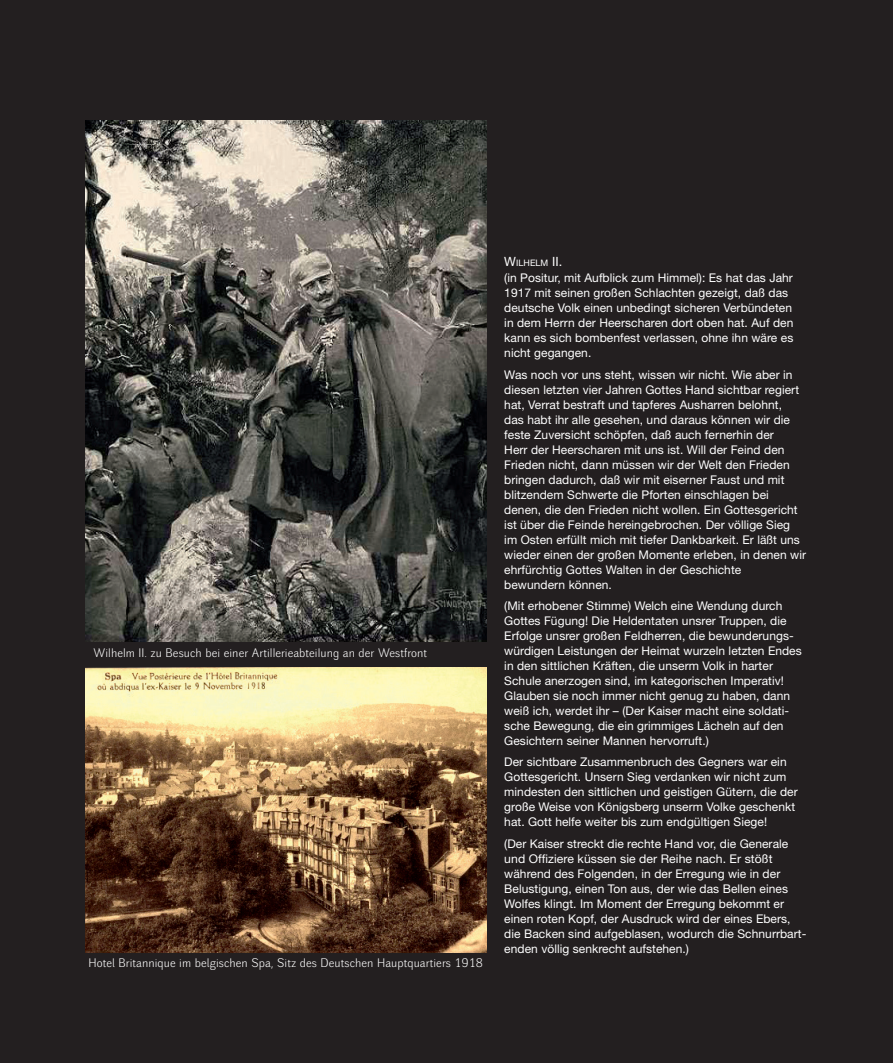
<style>
.page{position:relative;width:893px;height:1063px;background:#231f20}
.page>*{position:absolute;margin:0;border:0;box-sizing:border-box;transform-origin:0 0}
.t1{font:12px/15px "Helvetica Neue";letter-spacing:.005em;color:#fff}
.t2{font:12px "Walbaum Grotesk 32 Pro";letter-spacing:.005em;color:#fff}
.t3{font:8.85px "Helvetica Neue";letter-spacing:.005em;color:#fff}
.s1{font-size:12.75px}
</style>
<div class="page">
<img style="left:85px;top:667px;width:401px;height:285px">
<img style="left:85px;top:120px;width:401px;height:522px">
<p class="t2" style="left:94px;top:646px;width:335px">Wilhelm II. zu Besuch bei einer Artillerieabteilung an der Westfront</p>
<p class="t2" style="left:88px;top:957px;width:396px">Hotel Britannique im belgischen Spa, Sitz des Deutschen Hauptquartiers 1918</p>
<p class="t3" style="left:504px;top:257px;width:60px"><span class="s1">W</span>ILHELM <span class="s1">II.</span></p>
<p class="t1" style="left:504px;top:270px;width:291px">(in Positur, mit Aufblick zum Himmel): Es hat das Jahr 1917 mit seinen großen Schlachten gezeigt, daß das deutsche Volk einen unbedingt sicheren Verbündeten in dem Herrn der Heerscharen dort oben hat. Auf den kann es sich bombenfest verlassen, ohne ihn wäre es nicht gegangen.</p>
<p class="t1" style="left:504px;top:367px;width:303px">Was noch vor uns steht, wissen wir nicht. Wie aber in diesen letzten vier Jahren Gottes Hand sichtbar regiert hat, Verrat bestraft und tapferes Ausharren belohnt,<br>das habt ihr alle gesehen, und daraus können wir die feste Zuversicht schöpfen, daß auch fernerhin der<br>Herr der Heerscharen mit uns ist. Will der Feind den Frieden nicht, dann müssen wir der Welt den Frieden bringen dadurch, daß wir mit eiserner Faust und mit blitzendem Schwerte die Pforten einschlagen bei denen, die den Frieden nicht wollen. Ein Gottesgericht ist über die Feinde hereingebrochen. Der völlige Sieg<br>im Osten erfüllt mich mit tiefer Dankbarkeit. Er läßt uns wieder einen der großen Momente erleben, in denen wir ehrfürchtig Gottes Walten in der Geschichte<br>bewundern können.</p>
<p class="t1" style="left:504px;top:598px;width:299px">(Mit erhobener Stimme) Welch eine Wendung durch Gottes Fügung! Die Heldentaten unsrer Truppen, die Erfolge unsrer großen Feldherren, die bewunderungs&shy;würdigen Leistungen der Heimat wurzeln letzten Endes in den sittlichen Kräften, die unserm Volk in harter Schule anerzogen sind, im kategorischen Imperativ!<br>Glauben sie noch immer nicht genug zu haben, dann weiß ich, werdet ihr – (Der Kaiser macht eine soldati&shy;sche Bewegung, die ein grimmiges Lächeln auf den Gesichtern seiner Mannen hervorruft.)</p>
<p class="t1" style="left:504px;top:754px;width:295px">Der sichtbare Zusammenbruch des Gegners war ein Gottesgericht. Unsern Sieg verdanken wir nicht zum mindesten den sittlichen und geistigen Gütern, die der große Weise von Königsberg unserm Volke geschenkt hat. Gott helfe weiter bis zum endgültigen Siege!</p>
<p class="t1" style="left:504px;top:836px;width:304px">(Der Kaiser streckt die rechte Hand vor, die Generale und Offiziere küssen sie der Reihe nach. Er stößt während des Folgenden, in der Erregung wie in der Belustigung, einen Ton aus, der wie das Bellen eines Wolfes klingt. Im Moment der Erregung bekommt er einen roten Kopf, der Ausdruck wird der eines Ebers, die Backen sind aufgeblasen, wodurch die Schnurrbart&shy;enden völlig senkrecht aufstehen.)</p>
</div>
